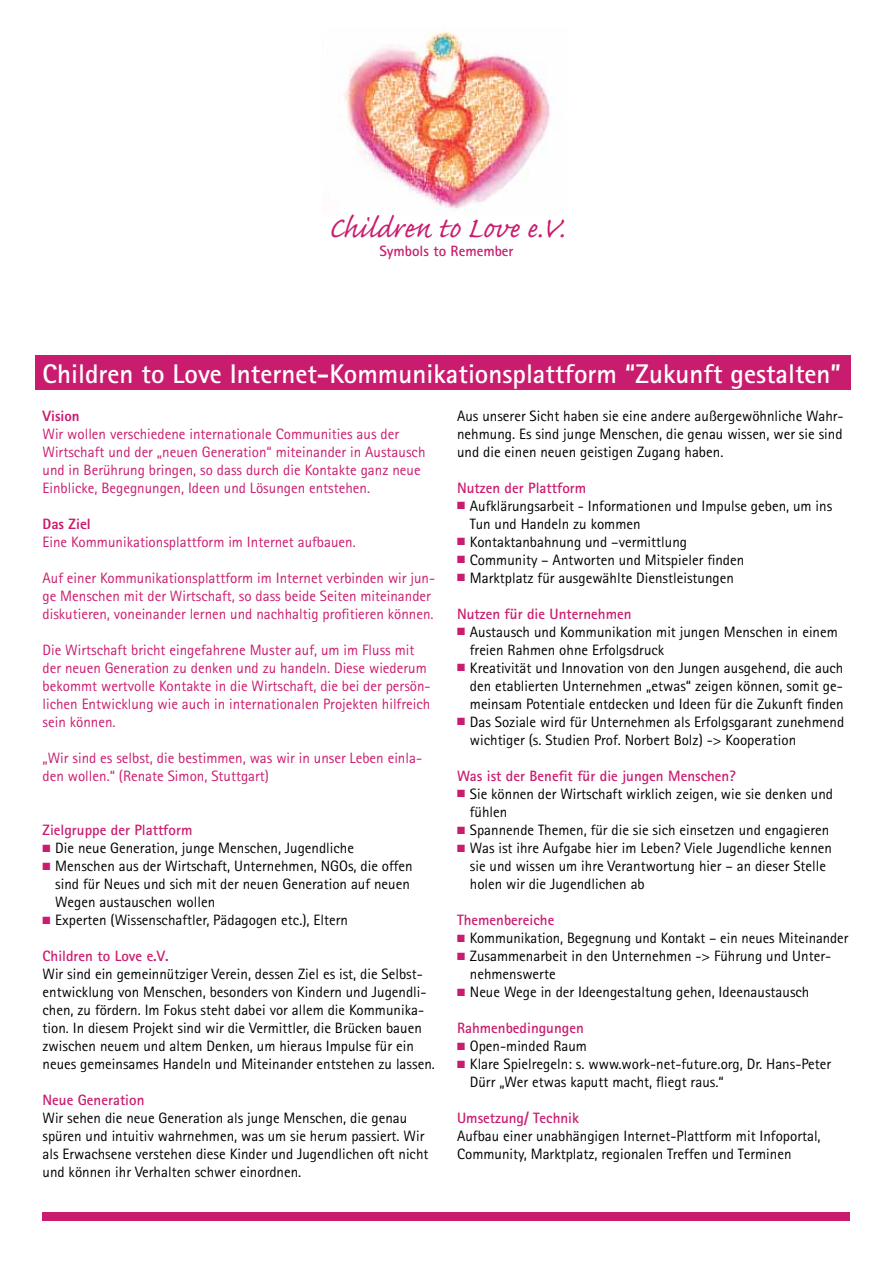
<style>
.page{position:relative;width:893px;height:1263px;background:#fff}
.page>*{position:absolute;margin:0;border:0;box-sizing:border-box;transform-origin:0 0}
.t1{font:37.05px "Caflisch Script Pro";color:#ca1c6f}
.t2{font:700 27px "Rotis Sans Serif";color:#fff}
.t3{font:15px/18px "Rotis Sans Serif";color:#000}
.t4{font:15px/18px "Rotis Sans Serif";color:#ca1c6f}
.t5{font:700 15px "Rotis Sans Serif";color:#ca1c6f}
.t6{font:800 15px "Rotis Sans Serif";color:#ca1c6f}
.s1{color:#ca1c6f}
</style>
<div class="page">
<div style="left:35px;top:356px;width:815px;height:34px;background:#ca1c6f"></div>
<img style="left:344px;top:27px;width:211px;height:182px">
<div style="left:43px;top:1212px;width:807px;height:8px;background:#ca1c6f"></div>
<h1 class="t1" style="left:329px;top:209px;width:237px">Children to Love e.V.</h1>
<p class="t5" style="left:379px;top:241px;width:136px">Symbols to Remember</p>
<h2 class="t2" style="left:43px;top:357px;width:800px">Children to Love Internet-Kommunikationsplattform “Zukunft gestalten”</h2>
<p class="t6" style="left:43px;top:406px;width:39px">Vision</p>
<p class="t4" style="left:43px;top:424px;width:384px">Wir wollen verschiedene internationale Communities aus der Wirtschaft und der „neuen Generation“ miteinander in Austausch und in Berührung bringen, so dass durch die Kontakte ganz neue Einblicke, Begegnungen, Ideen und Lösungen entstehen.</p>
<p class="t6" style="left:43px;top:514px;width:50px">Das Ziel</p>
<p class="t4" style="left:43px;top:532px;width:315px">Eine Kommunikationsplattform im Internet aufbauen.</p>
<p class="t4" style="left:43px;top:568px;width:394px">Auf einer Kommunikationsplattform im Internet verbinden wir jun&shy;ge Menschen mit der Wirtschaft, so dass beide Seiten miteinander diskutieren, voneinander lernen und nachhaltig profitieren können.</p>
<p class="t4" style="left:43px;top:640px;width:390px">Die Wirtschaft bricht eingefahrene Muster auf, um im Fluss mit der neuen Generation zu denken und zu handeln. Diese wiederum bekommt wertvolle Kontakte in die Wirtschaft, die bei der persön&shy;lichen Entwicklung wie auch in internationalen Projekten hilfreich sein können.</p>
<p class="t4" style="left:43px;top:748px;width:381px">„Wir sind es selbst, die bestimmen, was wir in unser Leben einla&shy;den wollen.“ (Renate Simon, Stuttgart)</p>
<p class="t3" style="left:457px;top:406px;width:388px;text-align:justify">Aus unserer Sicht haben sie eine andere außergewöhnliche Wahr&shy;nehmung. Es sind junge Menschen, die genau wissen, wer sie sind und die einen neuen geistigen Zugang haben.</p>
<p class="t5" style="left:457px;top:478px;width:131px">Nutzen der Plattform</p>
<p class="t3" style="left:470px;top:496px;width:364px;text-indent:-13px"><span class="s1">■</span> Aufklärungsarbeit - Informationen und Impulse geben, um ins<br>Tun und Handeln zu kommen</p>
<p class="t3" style="left:457px;top:532px;width:231px"><span class="s1">■</span> Kontaktanbahnung und –vermittlung</p>
<p class="t3" style="left:457px;top:550px;width:289px"><span class="s1">■</span> Community – Antworten und Mitspieler finden</p>
<p class="t3" style="left:457px;top:568px;width:278px"><span class="s1">■</span> Marktplatz für ausgewählte Dienstleistungen</p>
<p class="t5" style="left:457px;top:604px;width:176px">Nutzen für die Unternehmen</p>
<p class="t3" style="left:470px;top:622px;width:369px;text-indent:-13px"><span class="s1">■</span> Austausch und Kommunikation mit jungen Menschen in einem freien Rahmen ohne Erfolgsdruck</p>
<p class="t3" style="left:470px;top:658px;width:375px;text-align:justify;text-indent:-13px"><span class="s1">■</span> Kreativität und Innovation von den Jungen ausgehend, die auch den etablierten Unternehmen „etwas“ zeigen können, somit ge&shy;meinsam Potentiale entdecken und Ideen für die Zukunft finden</p>
<p class="t3" style="left:470px;top:712px;width:376px;text-indent:-13px"><span class="s1">■</span> Das Soziale wird für Unternehmen als Erfolgsgarant zunehmend wichtiger (s. Studien Prof. Norbert Bolz) -&gt; Kooperation</p>
<p class="t5" style="left:457px;top:766px;width:280px">Was ist der Benefit für die jungen Menschen?</p>
<p class="t3" style="left:470px;top:784px;width:365px;text-indent:-13px"><span class="s1">■</span> Sie können der Wirtschaft wirklich zeigen, wie sie denken und fühlen</p>
<p class="t3" style="left:457px;top:820px;width:374px"><span class="s1">■</span> Spannende Themen, für die sie sich einsetzen und engagieren</p>
<p class="t3" style="left:470px;top:838px;width:364px;text-indent:-13px"><span class="s1">■</span> Was ist ihre Aufgabe hier im Leben? Viele Jugendliche kennen sie und wissen um ihre Verantwortung hier – an dieser Stelle holen wir die Jugendlichen ab</p>
<p class="t5" style="left:457px;top:910px;width:99px">Themenbereiche</p>
<p class="t3" style="left:457px;top:928px;width:393px"><span class="s1">■</span> Kommunikation, Begegnung und Kontakt – ein neues Miteinander</p>
<p class="t3" style="left:470px;top:946px;width:363px;text-indent:-13px"><span class="s1">■</span> Zusammenarbeit in den Unternehmen -&gt; Führung und Unter&shy;nehmenswerte</p>
<p class="t3" style="left:457px;top:982px;width:354px"><span class="s1">■</span> Neue Wege in der Ideengestaltung gehen, Ideenaustausch</p>
<p class="t5" style="left:457px;top:1018px;width:128px">Rahmenbedingungen</p>
<p class="t3" style="left:457px;top:1036px;width:131px"><span class="s1">■</span> Open-minded Raum</p>
<p class="t3" style="left:470px;top:1054px;width:363px;text-indent:-13px"><span class="s1">■</span> Klare Spielregeln: s. www.work-net-future.org, Dr. Hans-Peter<br>Dürr „Wer etwas kaputt macht, fliegt raus.“</p>
<p class="t5" style="left:457px;top:1108px;width:123px">Umsetzung/ Technik</p>
<p class="t3" style="left:457px;top:1126px;width:365px">Aufbau einer unabhängigen Internet-Plattform mit Infoportal,<br>Community, Marktplatz, regionalen Treffen und Terminen</p>
<p class="t5" style="left:43px;top:820px;width:151px">Zielgruppe der Plattform</p>
<p class="t3" style="left:43px;top:838px;width:313px"><span class="s1">■</span> Die neue Generation, junge Menschen, Jugendliche</p>
<p class="t3" style="left:55px;top:856px;width:359px;text-indent:-13px"><span class="s1">■</span> Menschen aus der Wirtschaft, Unternehmen, NGOs, die offen sind für Neues und sich mit der neuen Generation auf neuen<br>Wegen austauschen wollen</p>
<p class="t3" style="left:43px;top:910px;width:307px"><span class="s1">■</span> Experten (Wissenschaftler, Pädagogen etc.), Eltern</p>
<p class="t5" style="left:43px;top:946px;width:128px">Children to Love e.V.</p>
<p class="t3" style="left:43px;top:964px;width:394px">Wir sind ein gemeinnütziger Verein, dessen Ziel es ist, die Selbst&shy;entwicklung von Menschen, besonders von Kindern und Jugendli&shy;chen, zu fördern. Im Fokus steht dabei vor allem die Kommunika&shy;tion. In diesem Projekt sind wir die Vermittler, die Brücken bauen zwischen neuem und altem Denken, um hieraus Impulse für ein neues gemeinsames Handeln und Miteinander entstehen zu lassen.</p>
<p class="t5" style="left:43px;top:1090px;width:103px">Neue Generation</p>
<p class="t3" style="left:43px;top:1108px;width:387px">Wir sehen die neue Generation als junge Menschen, die genau spüren und intuitiv wahrnehmen, was um sie herum passiert. Wir als Erwachsene verstehen diese Kinder und Jugendlichen oft nicht und können ihr Verhalten schwer einordnen.</p>
</div>
